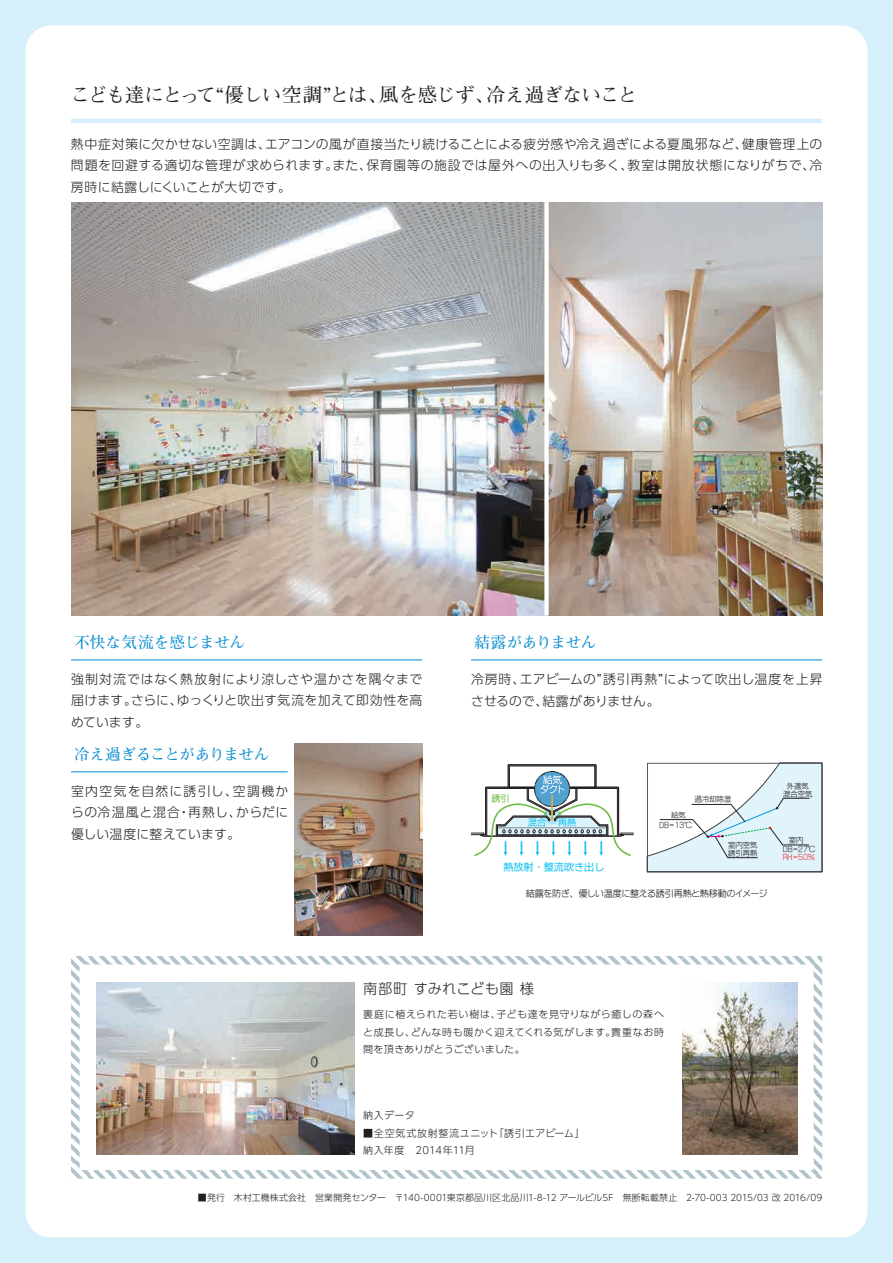
<style>
.page{position:relative;width:893px;height:1263px;background:#fff}
.page>*{position:absolute;margin:0;border:0;box-sizing:border-box;transform-origin:0 0}
.t1{font:700 19.5px "Futo Min A101 Pr 6 N";letter-spacing:-.035em;color:#231f20}
.t2{font:700 15.6px "Futo Min A101 Pr 6 N";letter-spacing:-.03em;color:#0089cf}
.t3{font:700 15.6px "Futo Min A101 Pr 6 N";letter-spacing:-.01em;color:#0089cf}
.t4{font:300 14.25px "UD Shin Go Pr 6 N";letter-spacing:.015em;color:#231f20}
.t5{font:300 12.9px/21.5px "UD Shin Go Pr 6 N";letter-spacing:.035em;color:#231f20;text-align:justify}
.t6{font:300 10.05px/17.5px "UD Shin Go Pr 6 N";letter-spacing:.035em;color:#231f20}
.t7{font:10.05px "FG Kaku Gothic Ca M";color:#15c0f2}
.t8{font:300 9px "UD Shin Go Pr 6 N";letter-spacing:.015em;color:#231f20}
.t9{font:9px "FGP Kaku Gothic Ca L";color:#231f20}
.t10{font:9px "FG Kaku Gothic Ca M";color:#15c0f2}
.t11{font:9px "FG Kaku Gothic Ca M";color:#6ebe44}
.t12{font:7.35px/7.8px "FGP Kaku Gothic Ca L";color:#231f20}
.t13{font:7.35px "FGP Kaku Gothic Ca L";color:#ee1d23}
</style>
<div class="page">
<img style="left:0;top:0;width:893px;height:1263px">
<h1 class="t1" style="left:71px;top:80px;width:568px">こども達にとって“優しい空調”とは、風を感じず、冷え過ぎないこと</h1>
<p class="t5" style="left:71px;top:133px;width:753px">熱中症対策に欠かせない空調は、エアコンの風が直接当たり続けることによる疲労感や冷え過ぎによる夏風邪など、健康管理上の問題を回避する適切な管理が求められます。また、保育園等の施設では屋外への出入りも多く、教室は開放状態になりがちで、冷房時に結露しにくいことが大切です。</p>
<p class="t3" style="left:74px;top:630px;width:173px">不快な気流を感じません</p>
<p class="t2" style="left:474px;top:630px;width:124px">結露がありません</p>
<p class="t5" style="left:71px;top:668px;width:353px">強制対流ではなく熱放射により涼しさや温かさを隅々まで届けます。さらに、ゆっくりと吹出す気流を加えて即効性を高めています。</p>
<p class="t5" style="left:471px;top:668px;width:353px">冷房時、エアビームの”誘引再熱”によって吹出し温度を上昇させるので、結露がありません。</p>
<p class="t2" style="left:74px;top:742px;width:197px">冷え過ぎることがありません</p>
<p class="t5" style="left:71px;top:780px;width:219px">室内空気を自然に誘引し、空調機からの冷温風と混合・再熱し、からだに優しい温度に整えています。</p>
<p class="t11" style="left:491px;top:793px;width:20px">誘引</p>
<p class="t10" style="left:528px;top:818px;width:20px">混合</p>
<p class="t10" style="left:558px;top:818px;width:20px">再熱</p>
<p class="t12" style="left:671px;top:811px;width:16px">給気</p>
<p class="t12" style="left:694px;top:795px;width:38px">過冷却除湿</p>
<p class="t12" style="left:659px;top:821px;width:34px">DB=13℃</p>
<p class="t12" style="left:783px;top:782px;width:31px;text-align:center">外還気混合空気</p>
<p class="t12" style="left:789px;top:836px;width:16px">室内</p>
<p class="t12" style="left:728px;top:841px;width:31px">室内空気誘引再熱</p>
<p class="t12" style="left:783px;top:845px;width:34px">DB=27℃</p>
<p class="t13" style="left:783px;top:853px;width:34px">RH=50％</p>
<p class="t7" style="left:503px;top:862px;width:103px">熱放射・整流吹き出し</p>
<p class="t9" style="left:526px;top:889px;width:243px">結露を防ぎ、優しい温度に整える誘引再熱と熱移動のイメージ</p>
<p class="t4" style="left:363px;top:977px;width:173px">南部町 すみれこども園 様</p>
<p class="t6" style="left:363px;top:1005px;width:303px;text-align:justify">裏庭に植えられた若い樹は、子ども達を見守りながら癒しの森へと成長し、どんな時も暖かく迎えてくれる気がします。貴重なお時間を頂きありがとうございました。</p>
<p class="t6" style="left:363px;top:1106px;width:53px">納入データ</p>
<p class="t6" style="left:363px;top:1123px;width:223px">■全空気式放射整流ユニット「誘引エアビーム」納入年度　2014年11月</p>
<p class="t8" style="left:198px;top:1190px;width:626px">■発行　木村工機株式会社　営業開発センター　〒140-0001東京都品川区北品川1-8-12 アールビル5F　無断転載禁止　2-70-003 2015/03 改 2016/09</p>
</div>
